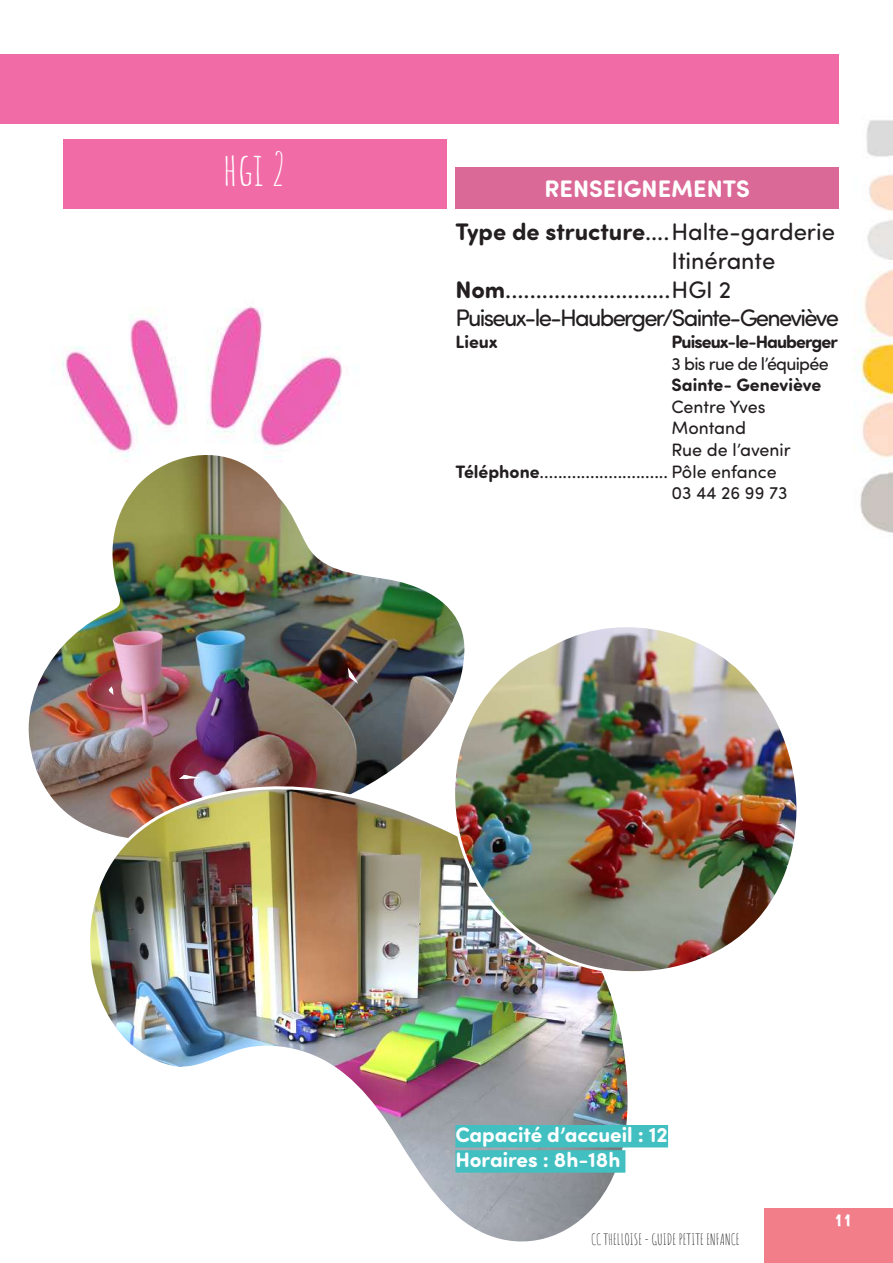
<style>
.page{position:relative;width:893px;height:1263px;background:#fff}
.page>*{position:absolute;margin:0;border:0;box-sizing:border-box;transform-origin:0 0}
.t1{font:45px "Amatic SC";color:#fff}
.t2{font:24px "Sofia Pro Soft";letter-spacing:-.07em;color:#231f20}
.t3{font:24px "Sofia Pro Soft";color:#231f20}
.t4{font:700 24px "Sofia Pro Soft";color:#fff}
.t5{font:700 21px/25.2px "Sofia Pro Soft";color:#fff}
.t6{font:18px "Sofia Pro Soft";letter-spacing:-.005em;color:#231f20}
.t7{font:700 18px "Sofia Pro Soft";letter-spacing:-.01em;color:#231f20}
.t8{font:700 18px "Sofia Pro Soft";letter-spacing:-.05em;color:#231f20}
.t9{font:18px "Sofia Pro Soft";letter-spacing:-.04em;color:#231f20}
.t10{font:18px "Boogaloo";color:#fff}
.t11{font:15px "Amatic SC";color:#231f20}
.s1{font-weight:700}
</style>
<div class="page">
<img style="left:53px;top:306px;width:289px;height:136px">
<div style="left:764px;top:1209px;width:129px;height:54px;background:#f27e8a"></div>
<div style="left:63px;top:140px;width:383px;height:69px;background:#f16ba7"></div>
<div style="left:455px;top:168px;width:384px;height:41px;background:#db6997"></div>
<img style="left:28px;top:442px;width:421px;height:379px">
<img style="left:78px;top:771px;width:559px;height:471px">
<img style="left:445px;top:608px;width:352px;height:391px">
<div style="left:0;top:54px;width:839px;height:69px;background:#f16ba7"></div>
<div style="left:455px;top:1125px;width:213px;height:22px;background:#42c0c1"></div>
<div style="left:455px;top:1150px;width:170px;height:23px;background:#42c0c1"></div>
<img style="left:854px;top:120px;width:39px;height:413px">
<h1 class="t1" style="left:223px;top:136px;width:65px">hgi 2</h1>
<h2 class="t4" style="left:544px;top:171px;width:207px">RENSEIGNEMENTS</h2>
<h2 class="t3" style="left:455px;top:215px;width:381px"><span class="s1">Type de structure</span>....Halte-garderie</h2>
<h2 class="t3" style="left:671px;top:244px;width:105px">Itinérante</h2>
<h2 class="t2" style="left:455px;top:273px;width:277px"><span class="s1">Nom</span>...........................HGI 2</h2>
<h2 class="t2" style="left:455px;top:302px;width:385px">Puiseux-le-Hauberger/Sainte-Geneviève</h2>
<p class="t7" style="left:455px;top:328px;width:44px">Lieux</p>
<p class="t8" style="left:671px;top:328px;width:168px">Puiseux-le-Hauberger</p>
<p class="t9" style="left:671px;top:351px;width:159px">3 bis rue de l’équipée</p>
<p class="t7" style="left:671px;top:372px;width:151px">Sainte- Geneviève</p>
<p class="t6" style="left:671px;top:394px;width:96px">Centre Yves</p>
<p class="t6" style="left:671px;top:416px;width:76px">Montand</p>
<p class="t6" style="left:671px;top:437px;width:121px">Rue de l’avenir</p>
<p class="t6" style="left:455px;top:459px;width:323px"><span class="s1">Téléphone</span>............................ Pôle enfance</p>
<p class="t6" style="left:671px;top:481px;width:118px">03 44 26 99 73</p>
<p class="t5" style="left:455px;top:1121px;width:214px">Capacité d’accueil : 12<br>Horaires : 8h-18h</p>
<p class="t11" style="left:591px;top:1229px;width:150px">CC THELLOISE - GUIDE PETITE ENFANCE</p>
<p class="t10" style="left:834px;top:1209px;width:19px">11</p>
</div>
